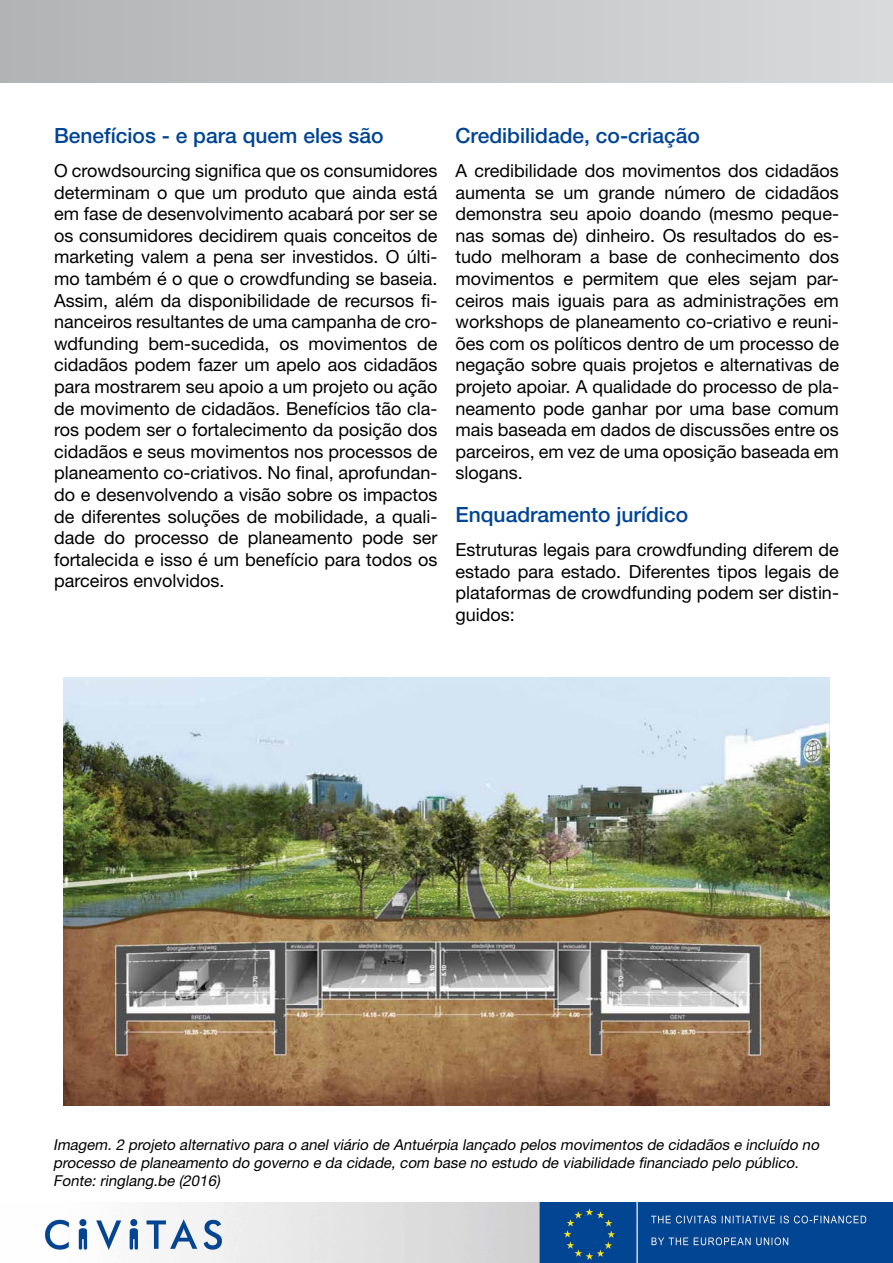
<style>
.page{position:relative;width:893px;height:1263px;background:#fff}
.page>*{position:absolute;margin:0;border:0;box-sizing:border-box;transform-origin:0 0}
.t1{font:500 21px "Helvetica Neue LT Pro";color:#004494}
.t2{font:18px/21.6px "Helvetica Neue LT Pro";color:#000;text-align:justify}
.t3{font:italic 15px/18px "Helvetica Neue LT Pro";color:#000}
</style>
<div class="page">
<div style="left:0;top:0;width:893px;height:82px;background:linear-gradient(to right,#b2b3b5,#d9dadb)"></div>
<img style="left:64px;top:677px;width:765px;height:429px">
<img style="left:45px;top:1203px;width:848px;height:60px">
<p class="t1" style="left:54px;top:123px;width:331px">Benefícios - e para quem eles são</p>
<p class="t2" style="left:54px;top:159px;width:385px">O crowdsourcing significa que os consumidores determinam o que um produto que ainda está em fase de desenvolvimento acabará por ser se os consumidores decidirem quais conceitos de marketing valem a pena ser investidos. O últi&shy;mo também é o que o crowdfunding se baseia.<br>Assim, além da disponibilidade de recursos fi&shy;nanceiros resultantes de uma campanha de cro&shy;wdfunding bem-sucedida, os movimentos de cidadãos podem fazer um apelo aos cidadãos para mostrarem seu apoio a um projeto ou ação de movimento de cidadãos. Benefícios tão cla&shy;ros podem ser o fortalecimento da posição dos cidadãos e seus movimentos nos processos de planeamento co-criativos. No final, aprofundan&shy;do e desenvolvendo a visão sobre os impactos de diferentes soluções de mobilidade, a quali&shy;dade do processo de planeamento pode ser fortalecida e isso é um benefício para todos os parceiros envolvidos.</p>
<p class="t1" style="left:455px;top:123px;width:246px">Credibilidade, co-criação</p>
<p class="t2" style="left:455px;top:159px;width:385px">A credibilidade dos movimentos dos cidadãos aumenta se um grande número de cidadãos demonstra seu apoio doando (mesmo peque&shy;nas somas de) dinheiro. Os resultados do es&shy;tudo melhoram a base de conhecimento dos movimentos e permitem que eles sejam par&shy;ceiros mais iguais para as administrações em workshops de planeamento co-criativo e reuni&shy;ões com os políticos dentro de um processo de negação sobre quais projetos e alternativas de projeto apoiar. A qualidade do processo de pla&shy;neamento pode ganhar por uma base comum mais baseada em dados de discussões entre os parceiros, em vez de uma oposição baseada em slogans.</p>
<p class="t1" style="left:455px;top:502px;width:234px">Enquadramento jurídico</p>
<p class="t2" style="left:455px;top:538px;width:385px">Estruturas legais para crowdfunding diferem de estado para estado. Diferentes tipos legais de plataformas de crowdfunding podem ser distin&shy;guidos:</p>
<p class="t3" style="left:53px;top:1135px;width:770px">I magem. 2 projeto alternativo para o anel viário de Antuérpia lançado pelos movimentos de cidadãos e incluído no processo de planeamento do governo e da cidade, com base no estudo de viabilidade financiado pelo público.<br>Fonte: ringlang.be (2016)</p>
</div>
